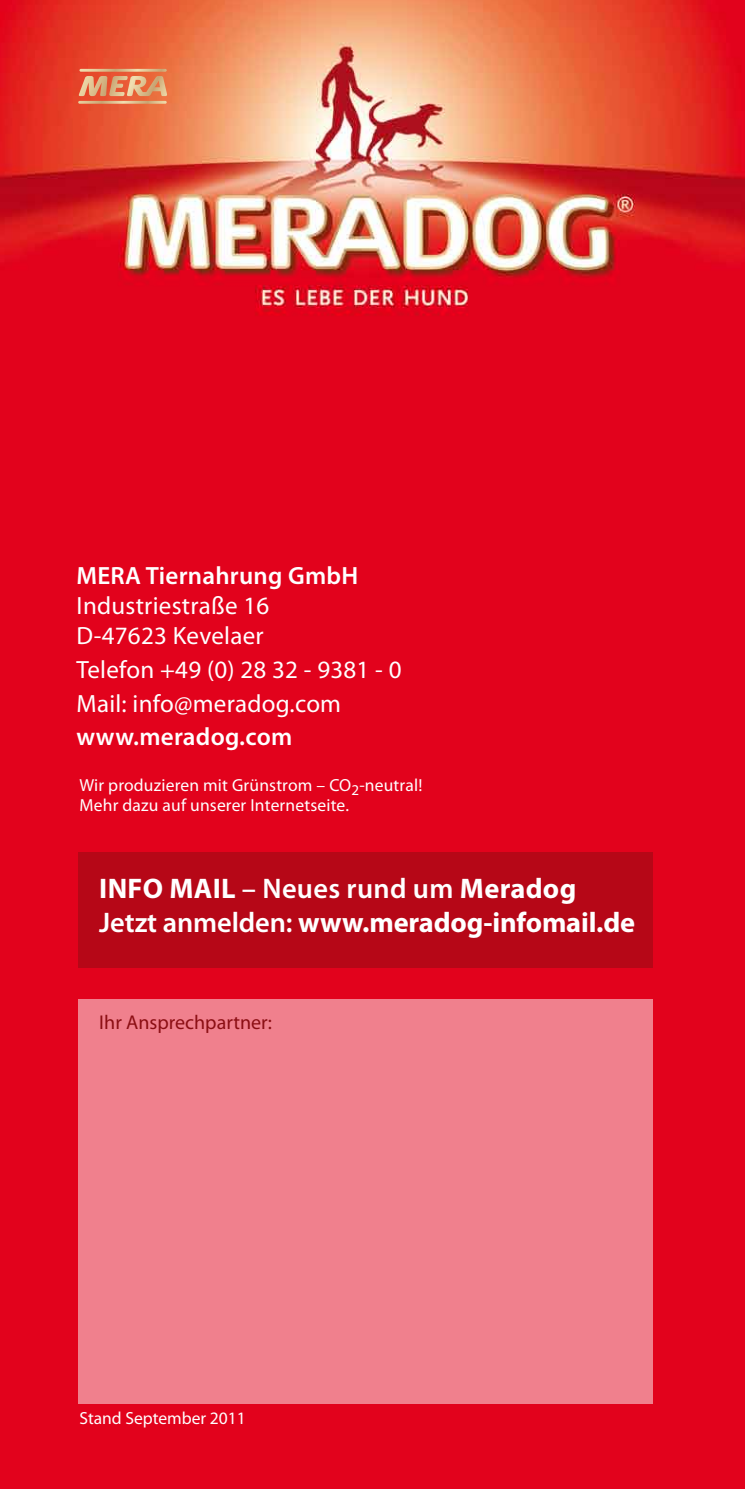
<style>
.page{position:relative;width:745px;height:1489px;background:#fff}
.page>*{position:absolute;margin:0;border:0;box-sizing:border-box;transform-origin:0 0}
.t1{font:700 28.5px/34px "Myriad Pro";color:#fff}
.t2{font:25px/30px "Myriad Pro";letter-spacing:.01em;color:#fff}
.t3{font:600 25px "Myriad Pro";letter-spacing:.01em;color:#fff}
.t4{font:20px "Myriad Pro";color:#8b0e13}
.t5{font:17.5px/20px "Myriad Pro";letter-spacing:.01em;color:#fff}
.s1{font-weight:600}
</style>
<div class="page">
<img style="left:0;top:0;width:744px;height:1488px">
<svg style="left:78px;top:101px;width:89px;height:3px"></svg>
<svg style="left:79px;top:69px;width:88px;height:3px"></svg>
<svg style="left:79px;top:76px;width:88px;height:20px;background:#e0986b"></svg>
<div style="left:78px;top:999px;width:574px;height:404px;background:#f0808d"></div>
<div style="left:78px;top:852px;width:574px;height:116px;background:#b60717"></div>
<h2 class="t3" style="left:76px;top:560px;width:283px">MERA Tiernahrung GmbH</h2>
<h2 class="t2" style="left:76px;top:590px;width:194px">Industriestraße 16<br>D-47623 Kevelaer</h2>
<h2 class="t2" style="left:76px;top:652px;width:326px;line-height:33.5px">Telefon +49 (0) 28 32 - 9381 - 0<br>Mail: info@meradog.com</h2>
<h2 class="t3" style="left:76px;top:720px;width:217px">www.meradog.com</h2>
<p class="t5" style="left:79px;top:774px;width:344px">Wir produzieren mit Grünstrom – CO<sub>2</sub>-neutral!<br>Mehr dazu auf unserer Internetseite.</p>
<h1 class="t1" style="left:99px;top:870px;width:537px">INFO MAIL <span class="s1">– Neues rund um</span> Meradog<br><span class="s1">Jetzt anmelden:</span> www.meradog-infomail.de</h1>
<p class="t4" style="left:99px;top:1009px;width:174px">Ihr Ansprechpartner:</p>
<p class="t5" style="left:79px;top:1407px;width:168px">Stand September 2011</p>
</div>
